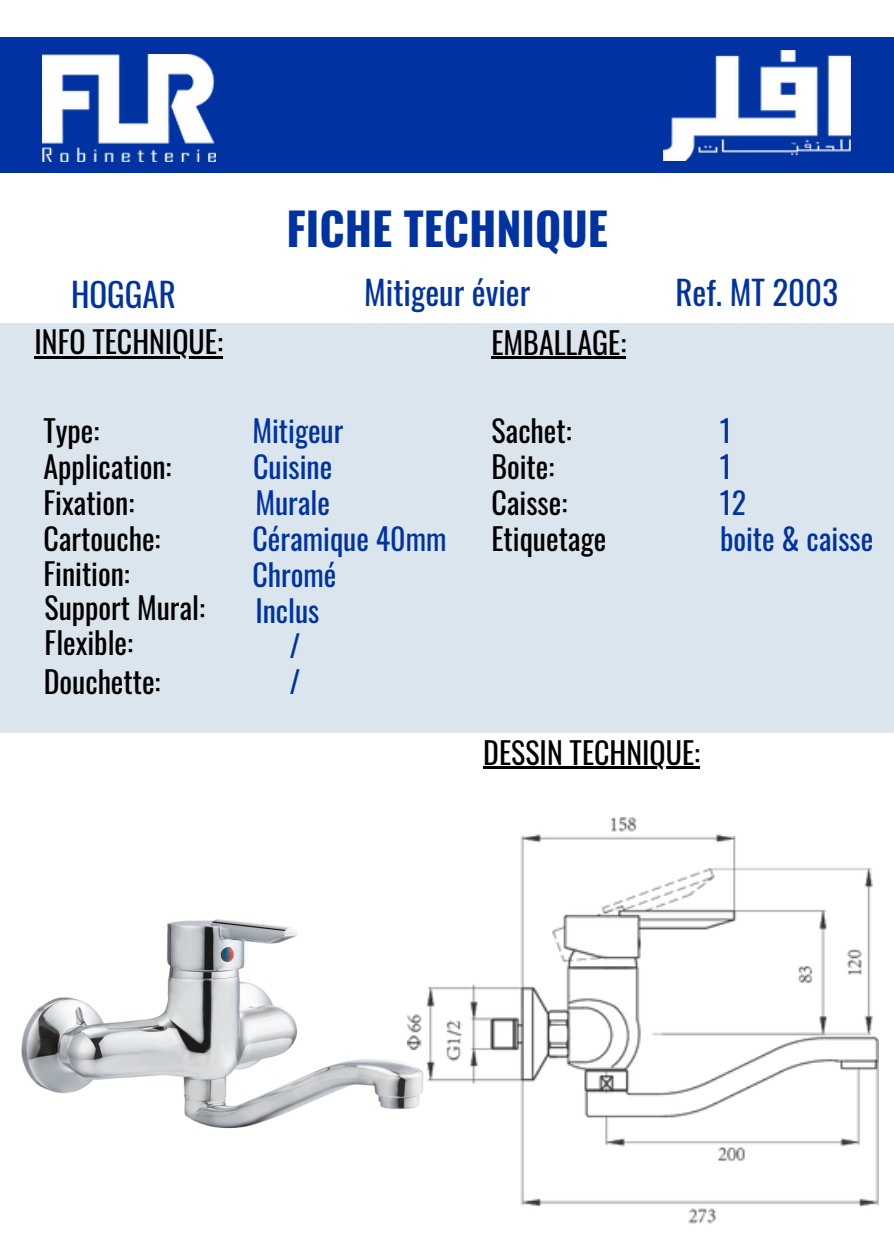
<style>
.page{position:relative;width:894px;height:1258px;background:#fff}
.page>*{position:absolute;margin:0;border:0;box-sizing:border-box;transform-origin:0 0}
.t1{font:700 45px "Oswald";color:#0033a1}
.t2{font:33px "Oswald";color:#0033a1}
.t3{font:30px "Oswald";color:#000}
.t4{font:30px "Oswald";color:#0033a1}
</style>
<div class="page">
<div style="left:0;top:323px;width:893px;height:410px;background:#dae5ed"></div>
<div style="left:0;top:37px;width:893px;height:136px;background:#0033a1"></div>
<img style="left:42px;top:55px;width:173px;height:106px">
<img style="left:663px;top:51px;width:187px;height:110px">
<img style="left:532px;top:818px;width:346px;height:406px">
<img style="left:21px;top:835px;width:511px;height:371px">
<hr style="left:34px;top:357px;width:189px;height:2px;background:#000">
<hr style="left:483px;top:767px;width:217px;height:2px;background:#000">
<hr style="left:491px;top:357px;width:135px;height:2px;background:#000">
<p class="t1" style="left:286px;top:193px;width:323px">FICHE TECHNIQUE</p>
<p class="t2" style="left:71px;top:269px;width:106px">HOGGAR</p>
<p class="t2" style="left:364px;top:267px;width:168px">Mitigeur évier</p>
<p class="t2" style="left:675px;top:267px;width:164px">Ref. MT 2003</p>
<p class="t3" style="left:34px;top:319px;width:190px">INFO TECHNIQUE:</p>
<p class="t3" style="left:491px;top:319px;width:136px">EMBALLAGE:</p>
<p class="t3" style="left:43px;top:407px;width:57px">Type:</p>
<p class="t3" style="left:43px;top:443px;width:129px">Application:</p>
<p class="t3" style="left:43px;top:479px;width:92px">Fixation:</p>
<p class="t3" style="left:43px;top:515px;width:118px">Cartouche:</p>
<p class="t3" style="left:43px;top:551px;width:88px">Finition:</p>
<p class="t4" style="left:252px;top:407px;width:92px">Mitigeur</p>
<p class="t4" style="left:253px;top:443px;width:81px">Cuisine</p>
<p class="t4" style="left:255px;top:479px;width:76px">Murale</p>
<p class="t4" style="left:252px;top:515px;width:195px">Céramique 40mm</p>
<p class="t4" style="left:252px;top:551px;width:85px">Chromé</p>
<p class="t3" style="left:491px;top:407px;width:82px">Sachet:</p>
<p class="t3" style="left:491px;top:443px;width:64px">Boite:</p>
<p class="t3" style="left:491px;top:479px;width:77px">Caisse:</p>
<p class="t3" style="left:491px;top:515px;width:116px">Etiquetage</p>
<p class="t4" style="left:719px;top:407px;width:13px">1</p>
<p class="t4" style="left:719px;top:443px;width:13px">1</p>
<p class="t4" style="left:719px;top:479px;width:28px">12</p>
<p class="t4" style="left:719px;top:515px;width:155px">boite &amp; caisse</p>
<p class="t3" style="left:45px;top:584px;width:162px">Support Mural:</p>
<p class="t4" style="left:255px;top:587px;width:65px">Inclus</p>
<p class="t3" style="left:45px;top:619px;width:90px">Flexible:</p>
<p class="t3" style="left:44px;top:658px;width:118px">Douchette:</p>
<p class="t4" style="left:289px;top:623px;width:13px">/</p>
<p class="t4" style="left:289px;top:658px;width:13px">/</p>
<p class="t3" style="left:483px;top:729px;width:218px">DESSIN TECHNIQUE:</p>
</div>
